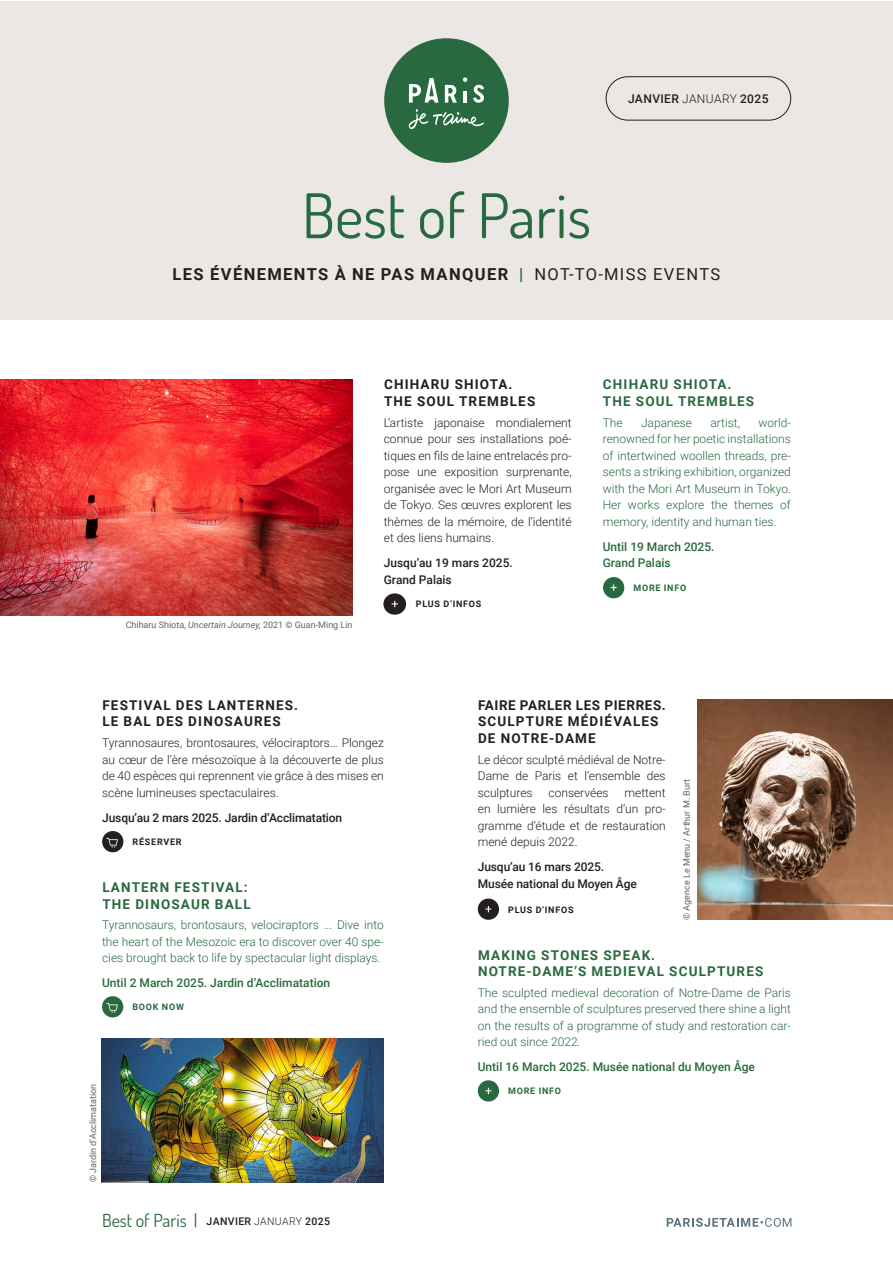
<style>
.page{position:relative;width:893px;height:1263px;background:#fff}
.page>*{position:absolute;margin:0;border:0;box-sizing:border-box;transform-origin:0 0}
.t1{font:61.5px "Dosis";color:#296940}
.t2{font:18px "Dosis";color:#296940}
.t3{font:700 16.5px "Roboto";letter-spacing:.085em;color:#231f20}
.titre_module_FR{font:700 13.5px/16.5px "Roboto";letter-spacing:.085em;color:#231f20}
.titre_module_EN{font:700 13.5px/16.5px "Roboto";letter-spacing:.085em;color:#296940}
.texte_courant_FR{font:300 12px/16.5px "Roboto";color:#231f20;text-align:justify}
.texte_courant_EN{font:300 12px/16.5px "Roboto";color:#296940;text-align:justify}
.coordonnées_FR{font:500 12px/16.5px "Roboto";letter-spacing:-.01em;color:#231f20}
.coordonnées_EN{font:500 12px "Roboto";color:#296940}
.coordonnées_FR-2{font:500 12px "Roboto";letter-spacing:.035em;color:#231f20}
.crédit_photo{font:9px "Roboto";color:#636366}
.t4{font:700 9px "Roboto";letter-spacing:.085em;color:#231f20}
.t5{font:700 9px "Roboto";letter-spacing:.085em;color:#296940}
.s1{font-weight:300}
.s2{color:#296940}
.s3{font-weight:400}
.s4{font-style:italic}
.s5{font-family:"Roboto";font-weight:500;font-size:10.5px;color:#231f20}
.s6{font-family:"Roboto";font-weight:300;font-size:10.5px;color:#231f20}
</style>
<div class="page">
<svg style="left:667px;top:1218px;width:124px;height:9px"></svg>
<div style="left:0;top:1px;width:893px;height:319px;background:#eae7e5"></div>
<div style="left:384px;top:38px;width:125px;height:125px;background:#296940;border-radius:50%"></div>
<svg style="left:473px;top:85px;width:11px;height:18px"></svg>
<svg style="left:463px;top:77px;width:4px;height:5px"></svg>
<hr style="left:463px;top:92px;width:4px;height:11px;background:#fff">
<svg style="left:445px;top:85px;width:12px;height:18px"></svg>
<svg style="left:409px;top:78px;width:29px;height:25px"></svg>
<svg style="left:409px;top:109px;width:75px;height:20px"></svg>
<div style="left:606px;top:77px;width:185px;height:43px;border:1px solid #231f20;border-radius:22px"></div>
<img style="left:0;top:379px;width:353px;height:236px">
<img style="left:697px;top:700px;width:196px;height:220px">
<div style="left:478px;top:898px;width:21px;height:22px;background:#231f20;border-radius:50%"></div>
<svg style="left:485px;top:906px;width:6px;height:6px"></svg>
<div style="left:478px;top:1080px;width:21px;height:21px;background:#296940;border-radius:50%"></div>
<svg style="left:485px;top:1088px;width:6px;height:6px"></svg>
<img style="left:102px;top:1039px;width:281px;height:143px">
<div style="left:383px;top:593px;width:23px;height:22px;background:#231f20;border-radius:50%"></div>
<svg style="left:392px;top:601px;width:6px;height:6px"></svg>
<div style="left:603px;top:577px;width:21px;height:21px;background:#296940;border-radius:50%"></div>
<svg style="left:611px;top:584px;width:6px;height:7px"></svg>
<div style="left:102px;top:831px;width:21px;height:21px;background:#231f20;border-radius:50%"></div>
<svg style="left:106px;top:838px;width:12px;height:9px"></svg>
<div style="left:102px;top:996px;width:21px;height:21px;background:#296940;border-radius:50%"></div>
<svg style="left:106px;top:1003px;width:12px;height:10px"></svg>
<p class="t1" style="left:302px;top:172px;width:291px">Best of Paris</p>
<p class="coordonnées_FR-2" style="left:628px;top:90px;width:142px">JANVIER <span class="s1">JANUARY</span> 2025</p>
<p class="t3" style="left:173px;top:263px;width:549px">LES ÉVÉNEMENTS À NE PAS MANQUER <span class="s2">|</span> <span class="s3">NOT-TO-MISS EVENTS</span></p>
<p class="crédit_photo" style="left:126px;top:619px;width:228px">Chiharu Shiota, <span class="s4">Uncertain Journey,</span> 2021 © Guan-Ming Lin</p>
<p class="titre_module_FR" style="left:384px;top:376px;width:153px">CHIHARU SHIOTA.<br>THE SOUL TREMBLES</p>
<p class="texte_courant_FR" style="left:384px;top:414px;width:189px">L’artiste japonaise mondialement connue pour ses installations poé&shy;tiques en fils de laine entrelacés pro&shy;pose une exposition surprenante, organisée avec le Mori Art Museum de Tokyo. Ses œuvres explorent les thèmes de la mémoire, de l’identité et des liens humains.</p>
<p class="coordonnées_FR" style="left:384px;top:554px;width:131px">Jusqu’au 19 mars 2025.</p>
<p class="coordonnées_FR" style="left:384px;top:571px;width:70px">Grand Palais</p>
<p class="t4" style="left:416px;top:598px;width:67px">PLUS D’INFOS</p>
<p class="titre_module_EN" style="left:603px;top:376px;width:153px">CHIHARU SHIOTA.<br>THE SOUL TREMBLES</p>
<p class="texte_courant_EN" style="left:603px;top:414px;width:21px">The</p>
<p class="texte_courant_EN" style="left:641px;top:414px;width:53px">Japanese</p>
<p class="texte_courant_EN" style="left:710px;top:414px;width:31px">artist,</p>
<p class="texte_courant_EN" style="left:603px;top:414px;width:190px;text-indent:156px">world&shy;renowned for her poetic installations of intertwined woollen threads, pre&shy;sents a striking exhibition, organized with the Mori Art Museum in Tokyo.<br>Her works explore the themes of memory, identity and human ties.</p>
<p class="coordonnées_EN" style="left:603px;top:538px;width:113px">Until 19 March 2025.</p>
<p class="coordonnées_EN" style="left:603px;top:554px;width:70px">Grand Palais</p>
<p class="t5" style="left:633px;top:581px;width:54px">MORE INFO</p>
<p class="titre_module_FR" style="left:102px;top:696px;width:197px">FESTIVAL DES LANTERNES.<br>LE BAL DES DINOSAURES</p>
<p class="texte_courant_FR" style="left:102px;top:734px;width:283px">Tyrannosaures, brontosaures, vélociraptors… Plongez au cœur de l’ère mésozoïque à la découverte de plus de 40 espèces qui reprennent vie grâce à des mises en scène lumineuses spectaculaires.</p>
<p class="coordonnées_FR" style="left:102px;top:809px;width:242px">Jusqu’au 2 mars 2025. Jardin d’Acclimatation</p>
<p class="t4" style="left:133px;top:835px;width:51px">RÉSERVER</p>
<p class="titre_module_EN" style="left:102px;top:879px;width:150px">LANTERN FESTIVAL:<br>THE DINOSAUR BALL</p>
<p class="texte_courant_EN" style="left:102px;top:916px;width:283px">Tyrannosaurs, brontosaurs, velociraptors ... Dive into the heart of the Mesozoic era to discover over 40 spe&shy;cies brought back to life by spectacular light displays.</p>
<p class="coordonnées_EN" style="left:102px;top:975px;width:230px">Until 2 March 2025. Jardin d’Acclimatation</p>
<p class="crédit_photo" style="left:87px;top:1182px;width:100px;rotate:-90deg">© Jardin d’Acclimatation</p>
<p class="t5" style="left:132px;top:1001px;width:53px">BOOK NOW</p>
<h2 class="t2" style="left:102px;top:1207px;width:229px">Best of Paris | <span class="s5">JANVIER</span> <span class="s6">JANUARY</span> <span class="s5">2025</span></h2>
<p class="titre_module_FR" style="left:478px;top:696px;width:189px">FAIRE PARLER LES PIERRES.<br>SCULPTURE MÉDIÉVALES<br>DE NOTRE-DAME</p>
<p class="texte_courant_FR" style="left:478px;top:751px;width:189px">Le décor sculpté médiéval de Notre-Dame de Paris et l’ensemble des sculptures</p>
<p class="crédit_photo" style="left:680px;top:920px;width:142px;rotate:-90deg">© Agence Le Menu / Arthur M. Burt</p>
<p class="texte_courant_FR" style="left:548px;top:784px;width:62px">conservées</p>
<p class="texte_courant_FR" style="left:478px;top:784px;width:189px;text-indent:147px">mettent en lumière les résultats d’un pro&shy;gramme d’étude et de restauration mené depuis 2022.</p>
<p class="coordonnées_FR" style="left:478px;top:858px;width:161px">Jusqu’au 16 mars 2025.<br>Musée national du Moyen Âge</p>
<p class="t4" style="left:508px;top:903px;width:67px">PLUS D’INFOS</p>
<p class="titre_module_EN" style="left:478px;top:946px;width:287px">MAKING STONES SPEAK.<br>NOTRE-DAME’S MEDIEVAL SCULPTURES</p>
<p class="texte_courant_EN" style="left:478px;top:984px;width:315px">The sculpted medieval decoration of Notre-Dame de Paris and the ensemble of sculptures preserved there shine a light on the results of a programme of study and restoration car&shy;ried out since 2022.</p>
<p class="coordonnées_EN" style="left:478px;top:1059px;width:279px">Until 16 March 2025. Musée national du Moyen Âge</p>
<p class="t5" style="left:508px;top:1085px;width:54px">MORE INFO</p>
</div>
